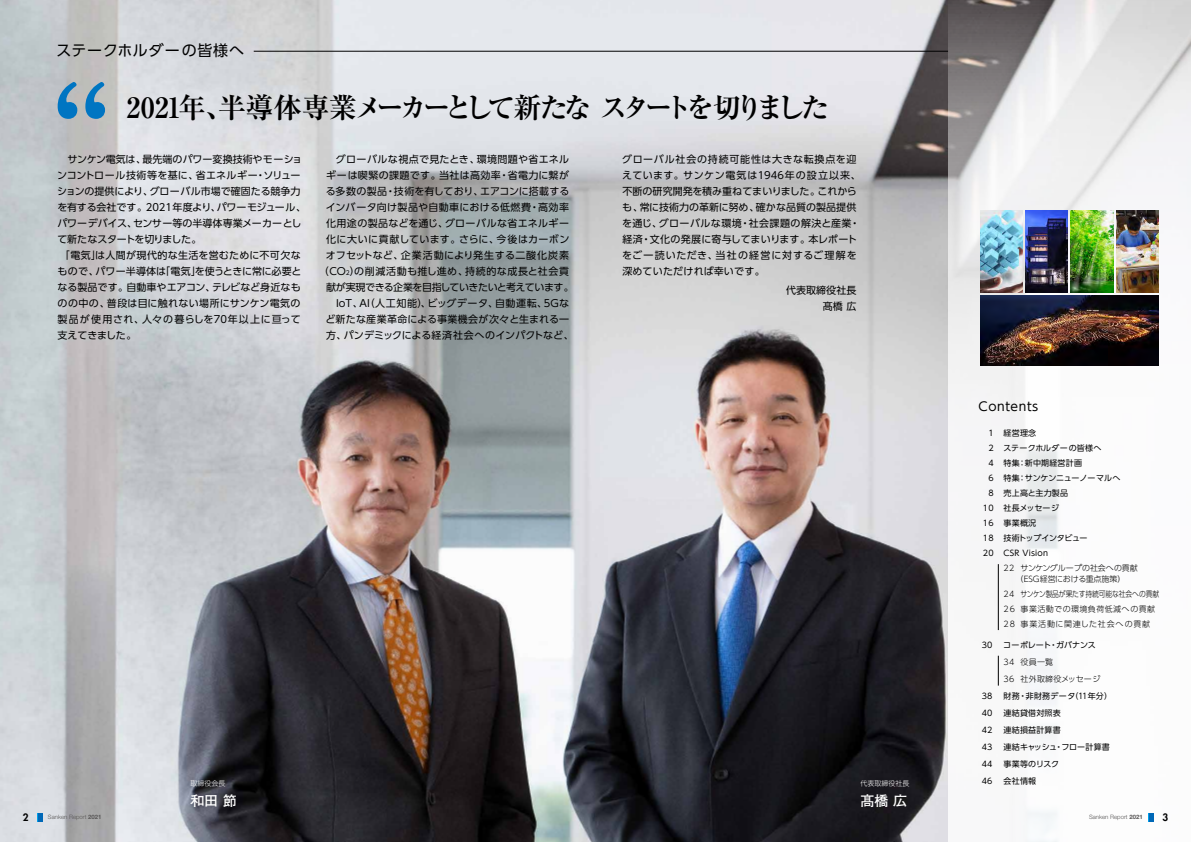
<style>
.page{position:relative;width:1191px;height:842px;background:#fff}
.page>*{position:absolute;margin:0;border:0;box-sizing:border-box;transform-origin:0 0}
.t1{font:700 28px "Ryumin Pr 6";letter-spacing:-.155em;color:#000}
.t2{font:15px "UD Shin Go Pr 6";letter-spacing:.05em;color:#000}
.t3{font:700 14px "Futo Go B101 Pr 6";color:#fff}
.t4{font:12.2px "UD Shin Go Pr 6";letter-spacing:.05em;color:#000}
.t5{font:10px/16px "UD Shin Go Pr 6";letter-spacing:.015em;color:#000}
.t6{font:10px "UD Shin Go Pr 6";letter-spacing:.045em;color:#000}
.t7{font:10px "UD Shin Go Pr 6";letter-spacing:.04em;color:#000}
.t8{font:10px "UD Shin Go Pr 6";letter-spacing:.055em;color:#000}
.t9{font:10px "UD Shin Go Pr 6";letter-spacing:-.05em;color:#000}
.t10{font:10px "UD Shin Go Pr 6";letter-spacing:.035em;color:#000}
.t11{font:800 10px "Futura Std";color:#000}
.t12{font:8px/15px "UD Shin Go Pr 6";letter-spacing:.025em;color:#000}
.t13{font:300 8px/15px "UD Shin Go Pr 6";letter-spacing:.05em;color:#000}
.t14{font:300 8px/11px "UD Shin Go Pr 6";letter-spacing:-.015em;color:#000;text-align:center}
.t15{font:300 8px/16.9px "UD Shin Go Pr 6";letter-spacing:.02em;color:#000}
.t16{font:8px "UD Shin Go Pr 6";letter-spacing:-.01em;color:#000}
.t17{font:300 7px "UD Shin Go Pr 6";color:#fff}
.t18{font:300 6px "Helvetica Neue LT Std";color:#595757}
.s1{font-size:6px}
.s2{font-weight:700}
</style>
<div class="page">
<img style="left:0;top:0;width:948px;height:842px">
<svg style="left:58px;top:82px;width:47px;height:37px"></svg>
<svg style="left:948px;top:0;width:243px;height:842px"></svg>
<hr style="left:998px;top:656px;width:1px;height:30px;background:#000">
<hr style="left:998px;top:564px;width:1px;height:66px;background:#000">
<img style="left:980px;top:210px;width:42px;height:82px">
<img style="left:1025px;top:210px;width:43px;height:82px">
<img style="left:1070px;top:210px;width:43px;height:82px">
<img style="left:1116px;top:210px;width:42px;height:82px">
<img style="left:980px;top:295px;width:178px;height:71px">
<hr style="left:254px;top:51px;width:694px;height:1px;background:#000">
<div style="left:38px;top:813px;width:5px;height:8px;background:#0068b7"></div>
<svg style="left:1148px;top:813px;width:5px;height:8px"></svg>
<h2 class="t2" style="left:56px;top:38px;width:189px">ステークホルダーの皆様へ</h2>
<h1 class="t1" style="left:127px;top:85px;width:704px">2021年、半導体専業メーカーとして新たな スタートを切りました</h1>
<p class="t5" style="left:57px;top:151px;width:250px;text-indent:10px">サンケン電気は、最先端のパワー変換技術やモーションコントロール技術等を基に、省エネルギー・ソリューションの提供により、グローバル市場で確固たる競争力を有する会社です。2021年度より、パワーモジュール、パワーデバイス、センサー等の半導体専業メーカーとして新たなスタートを切りました。<br>「電気」は人間が現代的な生活を営むために不可欠なもので、パワー半導体は「電気」を使うときに常に必要となる製品です。自動車やエアコン、テレビなど身近なものの中の、普段は目に触れない場所にサンケン電気の製品が使用され、人々の暮らしを70年以上に亘って支えてきました。</p>
<p class="t5" style="left:336px;top:151px;width:235px">グローバルな視点で見たとき、環境問題や省エネル</p>
<p class="t7" style="left:326px;top:167px;width:244px">ギーは喫緊の課題です。当社は高効率・省電力に繋が</p>
<p class="t5" style="left:326px;top:183px;width:245px">る多数の製品・技術を有しており、エアコンに搭載する</p>
<p class="t5" style="left:326px;top:199px;width:245px">インバータ向け製品や自動車における低燃費・高効率</p>
<p class="t10" style="left:326px;top:215px;width:244px">化用途の製品などを通じ、グローバルな省エネルギー</p>
<p class="t6" style="left:326px;top:231px;width:245px">化に大いに貢献しています。さらに、今後はカーボン</p>
<p class="t7" style="left:326px;top:247px;width:245px">オフセットなど、企業活動により発生する二酸化炭素</p>
<p class="t8" style="left:319px;top:263px;width:252px">（CO<span class="s1">2</span>）の削減活動も推し進め、持続的な成長と社会貢</p>
<p class="t9" style="left:326px;top:279px;width:249px">献が実現できる企業を目指していきたいと考えています。</p>
<p class="t6" style="left:336px;top:295px;width:235px">IoT、AI（人工知能）、ビッグデータ、自動運転、5Gな</p>
<p class="t5" style="left:325px;top:311px;width:245px">ど新たな産業革命による事業機会が次々と生まれる一</p>
<p class="t5" style="left:326px;top:327px;width:249px">方、パンデミックによる経済社会へのインパクトなど、</p>
<p class="t5" style="left:622px;top:151px;width:240px">グローバル社会の持続可能性は大きな転換点を迎えています。サンケン電気は1946年の設立以来、不断の研究開発を積み重ねてまいりました。これからも、常に技術力の革新に努め、確かな品質の製品提供を通じ、グローバルな環境・社会課題の解決と産業・経済・文化の発展に寄与してまいります。本レポートをご一読いただき、当社の経営に対するご理解を深めていただければ幸いです。</p>
<p class="t5" style="left:786px;top:282px;width:72px;text-align:right">代表取締役社長髙橋 広</p>
<p class="t4" style="left:978px;top:397px;width:61px">Contents</p>
<p class="t12" style="left:1003px;top:425px;width:118px">経営理念<br>ステークホルダーの皆様へ<br>特集：新中期経営計画<br>特集：サンケンニューノーマルへ売上高と主力製品<br>社長メッセージ<br>事業概況<br>技術トップインタビュー<br>CSR Vision</p>
<p class="t14" style="left:1003px;top:562px;width:136px">22 サンケングループの社会への貢献（ESG経営における重点施策）</p>
<p class="t13" style="left:1003px;top:586px;width:157px">24 サンケン製品が果たす持続可能な社会への貢献<br>26 事業活動での環境負荷低減への貢献<br>28 事業活動に関連した社会への貢献</p>
<p class="t16" style="left:1003px;top:638px;width:94px">コーポレート・ガバナンス</p>
<p class="t15" style="left:1003px;top:653px;width:98px">34 役員一覧<br>36 社外取締役メッセージ</p>
<p class="t12" style="left:1003px;top:687px;width:110px;line-height:16.9px">財務・非財務データ（11年分）連結貸借対照表<br>連結損益計算書<br>連結キャッシュ・フロー計算書事業等のリスク<br>会社情報</p>
<p class="t12" style="left:983px;top:425px;width:12px;text-align:right">1<br>2<br>4<br>6<br>8<br>10<br>16<br>18<br>20</p>
<p class="t12" style="left:981px;top:637px;width:12px">30</p>
<p class="t12" style="left:981px;top:687px;width:12px;line-height:16.9px;text-align:justify">38<br>40<br>42<br>43<br>44</p>
<p class="t17" style="left:190px;top:778px;width:36px">取締役会長</p>
<p class="t17" style="left:860px;top:778px;width:50px">代表取締役社長</p>
<p class="t12" style="left:981px;top:773px;width:12px">46</p>
<h3 class="t3" style="left:190px;top:789px;width:48px">和田 節</h3>
<h3 class="t3" style="left:860px;top:789px;width:48px">髙橋 広</h3>
<p class="t11" style="left:23px;top:811px;width:7px">2</p>
<p class="t18" style="left:48px;top:813px;width:55px">Sanken Report <span class="s2">2021</span></p>
<p class="t18" style="left:1089px;top:813px;width:55px">Sanken Report <span class="s2">2021</span></p>
<p class="t11" style="left:1162px;top:811px;width:7px">3</p>
</div>
